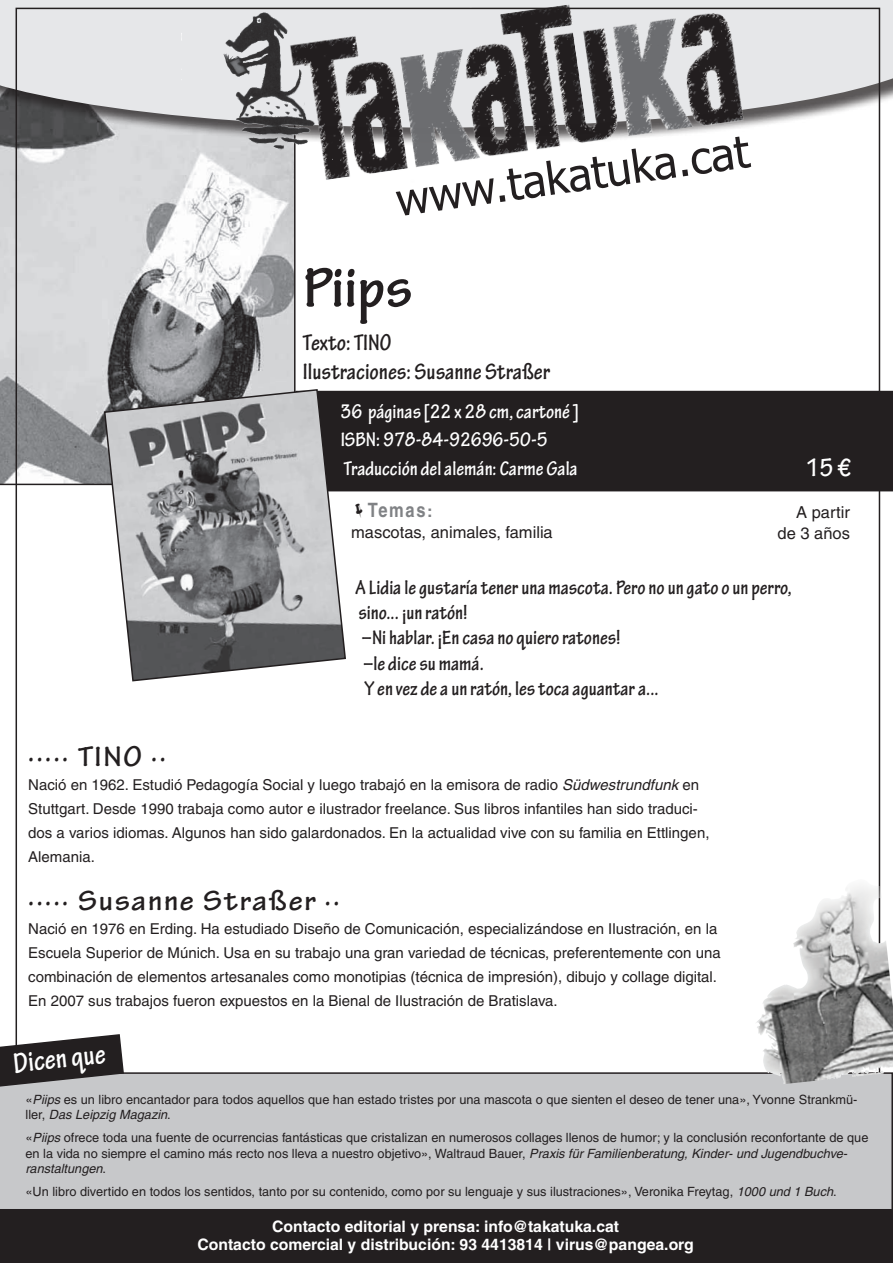
<style>
.page{position:relative;width:893px;height:1263px;background:#fff}
.page>*{position:absolute;margin:0;border:0;box-sizing:border-box;transform-origin:0 0}
.t1{font:700 condensed 60px "Tekton Pro";color:#231f20;scale:1.15 1}
.t2{font:45px "Tahoma";color:#231f20}
.t3{font:700 30px "Tekton Pro";letter-spacing:.06em;color:#231f20}
.t4{font:700 condensed 30px "Tekton Pro";color:#fff}
.t5{font:700 condensed 27px "Tekton Pro";color:#fff}
.t6{font:700 condensed 24px/28.8px "Tekton Pro";color:#231f20}
.t7{font:700 condensed 21px/25.2px "Tekton Pro";color:#231f20}
.t8{font:700 condensed 21px/28.5px "Tekton Pro";color:#fff}
.t9{font:700 19.8px "Helvetica";letter-spacing:.1em;color:#808285;scale:.83 1}
.t10{font:16.5px/21px "Helvetica";color:#231f20;text-align:right}
.t11{font:700 15.75px/18.9px "Helvetica";color:#fff;text-align:center}
.t12{font:15px/24px "Helvetica";color:#231f20}
.t13{font:12.75px/15.3px "Helvetica";color:#231f20}
.s1{font-size:16.5px}
.s2{font-style:italic}
</style>
<div class="page">
<div style="left:347px;top:391px;width:546px;height:100px;background:#231f20"></div>
<svg style="left:0;top:146px;width:296px;height:339px;background:#bebfc1"></svg>
<div style="left:0;top:0;width:893px;height:146px;background:#231f20;opacity:.75"></div>
<svg style="left:0;top:0;width:893px;height:128px;background:#ceced0"></svg>
<img style="left:277px;top:0;width:484px;height:198px">
<svg style="left:383px;top:122px;width:378px;height:76px"></svg>
<img style="left:182px;top:0;width:164px;height:165px">
<div style="left:0;top:1072px;width:893px;height:137px;background:#c7c8ca"></div>
<svg style="left:0;top:1033px;width:125px;height:56px;background:#5c595a"></svg>
<div style="left:0;top:1209px;width:893px;height:54px;background:#231f20"></div>
<svg style="left:103px;top:388px;width:244px;height:294px;background:#99999b"></svg>
<img style="left:755px;top:879px;width:138px;height:205px">
<h2 class="t2" style="left:392px;top:170px;width:358px;rotate:-8deg">www.takatuka.cat</h2>
<h1 class="t1" style="left:303px;top:253px;width:97px">Piips</h1>
<h3 class="t6" style="left:303px;top:329px;width:249px">Texto: TINO<br>Ilustraciones: Susanne Straßer</h3>
<h3 class="t8" style="left:341px;top:397px;width:240px">36 páginas [22 x 28 cm, cartoné ]<br>ISBN: 978-84-92696-50-5<br>Traducción del alemán: Carme Gala</h3>
<h3 class="t9" style="left:368px;top:497px;width:80px">Temas<span class="s1">:</span></h3>
<p class="t10" style="left:351px;top:521px;width:203px">mascotas, animales, familia</p>
<h3 class="t5" style="left:806px;top:452px;width:47px">15 €</h3>
<p class="t10" style="left:777px;top:501px;width:74px">A partir de 3 años</p>
<h3 class="t7" style="left:356px;top:575px;width:438px">A Lidia le gustaría tener una mascota. Pero no un gato o un perro, sino... ¡un ratón!<br>–Ni hablar. ¡En casa no quiero ratones!<br>–le dice su mamá.<br>Y en vez de a un ratón, les toca aguantar a...</h3>
<h3 class="t3" style="left:28px;top:738px;width:140px">····· TINO ··</h3>
<p class="t12" style="left:28px;top:772px;width:683px">Nació en 1962. Estudió Pedagogía Social y luego trabajó en la emisora de radio <span class="s2">Südwestrundfunk</span> en Stuttgart. Desde 1990 trabaja como autor e ilustrador freelance. Sus libros infantiles han sido traduci&shy;dos a varios idiomas. Algunos han sido galardonados. En la actualidad vive con su familia en Ettlingen, Alemania.</p>
<h3 class="t3" style="left:28px;top:882px;width:314px">····· Susanne Straßer ··</h3>
<p class="t12" style="left:28px;top:916px;width:694px">Nació en 1976 en Erding. Ha estudiado Diseño de Comunicación, especializándose en Ilustración, en la Escuela Superior de Múnich. Usa en su trabajo una gran variedad de técnicas, preferentemente con una combinación de elementos artesanales como monotipias (técnica de impresión), dibujo y collage digital.<br>En 2007 sus trabajos fueron expuestos en la Bienal de Ilustración de Bratislava.</p>
<h3 class="t4" style="left:12px;top:1046px;width:94px;rotate:-6deg">Dicen que</h3>
<p class="t13" style="left:26px;top:1092px;width:833px">«<span class="s2">Piips</span> es un libro encantador para todos aquellos que han estado tristes por una mascota o que sienten el deseo de tener una», Yvonne Strankmü&shy;ller, <span class="s2">Das Leipzig Magazin</span>.</p>
<p class="t13" style="left:26px;top:1130px;width:844px">«<span class="s2">Piips</span> ofrece toda una fuente de ocurrencias fantásticas que cristalizan en numerosos collages llenos de humor; y la conclusión reconfortante de que en la vida no siempre el camino más recto nos lleva a nuestro objetivo», Waltraud Bauer, <span class="s2">Praxis für Familienberatung, Kinder- und Jugendbuchve&shy;ranstaltungen</span>.</p>
<p class="t13" style="left:26px;top:1183px;width:813px">«Un libro divertido en todos los sentidos, tanto por su contenido, como por su lenguaje y sus ilustraciones», Veronika Freytag, <span class="s2">1000 und 1 Buch</span>.</p>
<p class="t11" style="left:197px;top:1216px;width:498px">Contacto editorial y prensa: info@takatuka.cat<br>Contacto comercial y distribución: 93 4413814 | virus@pangea.org</p>
</div>
